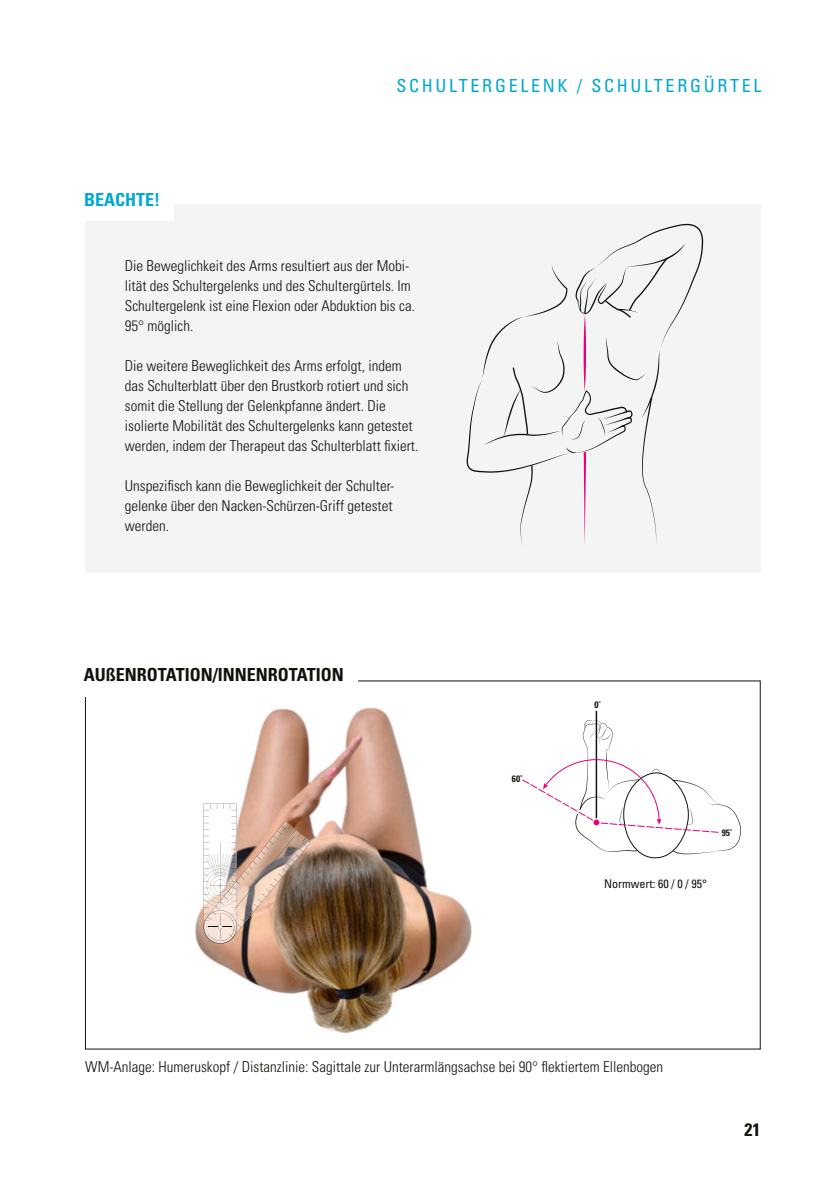
<style>
.page{position:relative;width:840px;height:1191px;background:#fff}
.page>*{position:absolute;margin:0;border:0;box-sizing:border-box;transform-origin:0 0}
.t1{font:700 condensed 18px "Univers LT Std";color:#12120d}
.t2{font:condensed 18px "Univers LT Std";letter-spacing:.15em;color:#00a8d1}
.t3{font:700 condensed 18px "Univers LT Std";color:#00a8d1}
.t4{font:300 condensed 15px/20px "Univers LT Std";color:#12120d}
.t5{font:condensed 12px "Univers LT Std";color:#12120d}
.t6{font:700 condensed 9.2px "Univers LT Std";color:#12120d}
</style>
<div class="page">
<img style="left:195px;top:704px;width:277px;height:329px">
<img style="left:201px;top:803px;width:110px;height:142px">
<div style="left:85px;top:204px;width:675px;height:368px;background:#f3f4f4"></div>
<hr style="left:595px;top:711px;width:2px;height:113px;background:#12120d">
<svg style="left:522px;top:720px;width:218px;height:139px"></svg>
<svg style="left:466px;top:224px;width:236px;height:321px"></svg>
<div style="left:84px;top:193px;width:90px;height:28px;background:#fff"></div>
<p class="t3" style="left:84px;top:188px;width:77px">BEACHTE!</p>
<p class="t2" style="left:396px;top:75px;width:366px">SCHULTERGELENK / SCHULTERGÜRTEL</p>
<p class="t4" style="left:125px;top:256px;width:291px">Die Beweglichkeit des Arms resultiert aus der Mobi&shy;lität des Schultergelenks und des Schultergürtels. Im Schultergelenk ist eine Flexion oder Abduktion bis ca.<br>95° möglich.</p>
<p class="t4" style="left:125px;top:356px;width:295px">Die weitere Beweglichkeit des Arms erfolgt, indem das Schulterblatt über den Brustkorb rotiert und sich somit die Stellung der Gelenkpfanne ändert. Die isolierte Mobilität des Schultergelenks kann getestet werden, indem der Therapeut das Schulterblatt fixiert.</p>
<p class="t4" style="left:125px;top:476px;width:271px">Unspezifisch kann die Beweglichkeit der Schulter&shy;gelenke über den Nacken-Schürzen-Griff getestet werden.</p>
<p class="t1" style="left:84px;top:663px;width:261px">AUßENROTATION/INNENROTATION</p>
<p class="t6" style="left:511px;top:773px;width:12px">60˚</p>
<p class="t6" style="left:594px;top:699px;width:8px">0˚</p>
<p class="t6" style="left:721px;top:827px;width:12px">95˚</p>
<p class="t5" style="left:604px;top:876px;width:104px">Normwert: 60 / 0 / 95°</p>
<p class="t4" style="left:85px;top:1056px;width:579px">WM-Anlage: Humeruskopf / Distanzlinie: Sagittale zur Unterarmlängsachse bei 90° flektiertem Ellenbogen</p>
<p class="t1" style="left:744px;top:1118px;width:17px">21</p>
</div>
